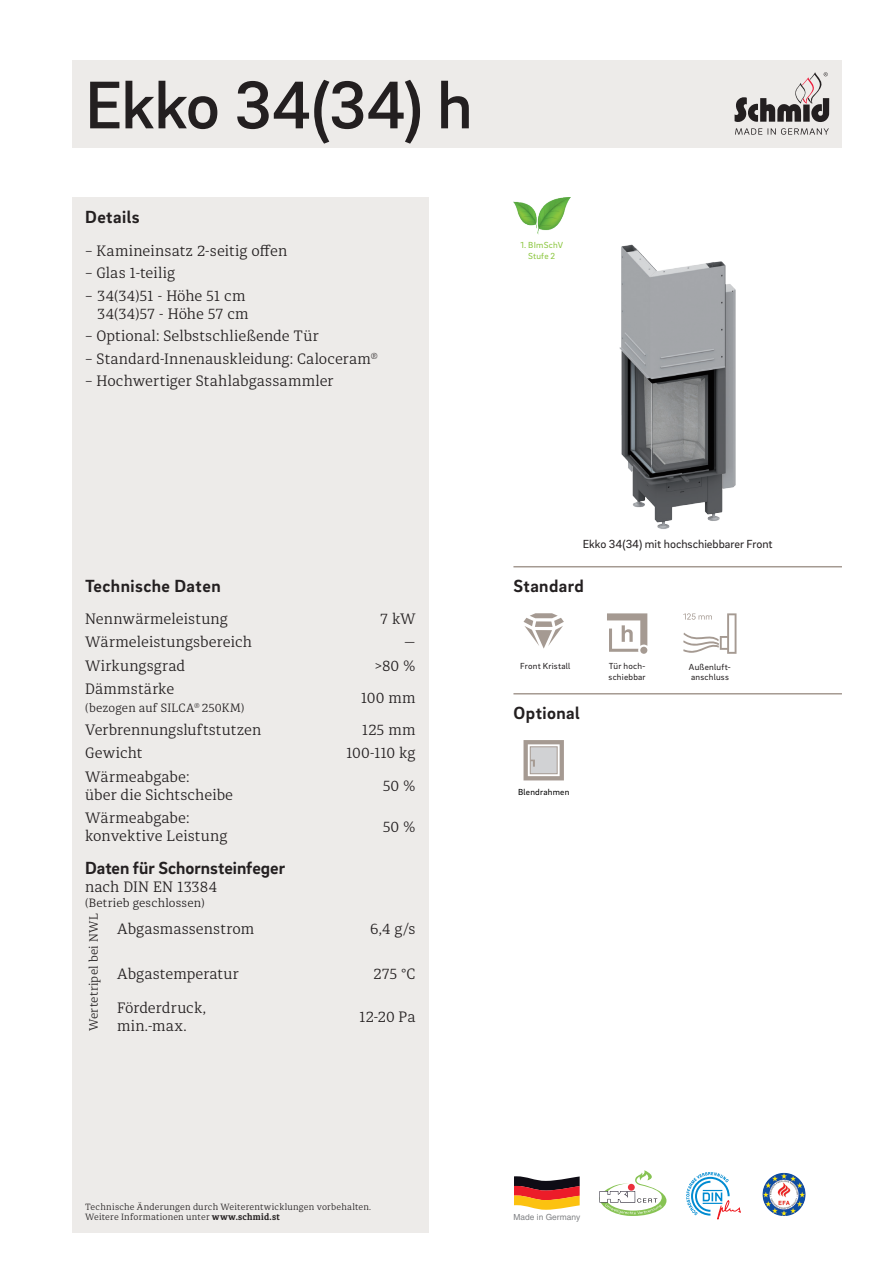
<style>
.page{position:relative;width:893px;height:1263px;background:#fff}
.page>*{position:absolute;margin:0;border:0;box-sizing:border-box;transform-origin:0 0}
.t1{font:500 69px "Brix Sans";letter-spacing:-.005em;color:#231f20}
.t2{font:700 18px "Brix Sans";letter-spacing:.025em;color:#231f20}
.t3{font:700 18px "Brix Sans";color:#231f20}
.t4{font:300 15px/23.4px "Diaria Pro";letter-spacing:.005em;color:#231f20}
.t5{font:300 12px "Diaria Pro";letter-spacing:.015em;color:#231f20}
.t6{font:12px "Brix Sans";color:#231f20}
.t7{font:300 9px/10.8px "Diaria Pro";letter-spacing:.025em;color:#231f20}
.t8{font:9px/10.8px "Brix Sans";letter-spacing:.025em;color:#231f20}
.t9{font:9px/10.8px "Brix Sans";letter-spacing:.025em;color:#8bc63e;text-align:center}
.t10{font:9px "Brix Sans";letter-spacing:.025em;color:#000001}
.t11{font:8.4px "Helvetica LT Std";color:#808285}
.s1{font-weight:700}
</style>
<div class="page">
<div style="left:72px;top:198px;width:356px;height:1035px;background:#edebe9"></div>
<div style="left:72px;top:60px;width:770px;height:87px;background:#edebe9"></div>
<svg style="left:686px;top:1172px;width:55px;height:48px"></svg>
<img style="left:763px;top:1173px;width:21px;height:15px">
<svg style="left:514px;top:1176px;width:66px;height:34px"></svg>
<svg style="left:599px;top:1170px;width:67px;height:46px"></svg>
<svg style="left:735px;top:72px;width:94px;height:50px"></svg>
<svg style="left:735px;top:128px;width:94px;height:7px"></svg>
<img style="left:513px;top:198px;width:57px;height:36px">
<svg style="left:607px;top:613px;width:40px;height:39px"></svg>
<img style="left:619px;top:244px;width:117px;height:285px">
<svg style="left:523px;top:740px;width:41px;height:40px"></svg>
<div style="left:530px;top:746px;width:28px;height:28px;border:1px solid #a59a92"></div>
<svg style="left:523px;top:613px;width:41px;height:36px"></svg>
<svg style="left:683px;top:613px;width:53px;height:41px"></svg>
<hr style="left:513px;top:566px;width:329px;height:1px;background:#a59a92">
<hr style="left:513px;top:693px;width:329px;height:1px;background:#a59a92">
<h1 class="t1" style="left:85px;top:60px;width:389px">Ekko 34(34) h</h1>
<p class="t2" style="left:85px;top:205px;width:56px">Details</p>
<p class="t4" style="left:85px;top:239px;width:204px">– Kamineinsatz 2-seitig offen</p>
<p class="t4" style="left:85px;top:261px;width:92px">– Glas 1-teilig</p>
<p class="t4" style="left:85px;top:287px;width:165px;line-height:18px;text-align:right">– 34(34)51 - Höhe 51 cm<br>34(34)57 - Höhe 57 cm</p>
<p class="t4" style="left:85px;top:324px;width:235px">– Optional: Selbstschließende Tür</p>
<p class="t4" style="left:85px;top:347px;width:294px">– Standard-Innenauskleidung: Caloceram<sup>®</sup></p>
<p class="t4" style="left:85px;top:369px;width:250px">– Hochwertiger Stahlabgassammler</p>
<p class="t9" style="left:520px;top:239px;width:44px">1. BImSchV<br>Stufe 2</p>
<p class="t2" style="left:85px;top:574px;width:137px">Technische Daten</p>
<p class="t4" style="left:85px;top:607px;width:168px">Nennwärmeleistung<br>Wärmeleistungsbereich<br>Wirkungsgrad<br>Dämmstärke</p>
<p class="t5" style="left:85px;top:700px;width:161px">(bezogen auf SILCA<sup>®</sup> 250KM)</p>
<p class="t4" style="left:85px;top:718px;width:178px">Verbrennungsluftstutzen<br>Gewicht<br>Wärmeabgabe:</p>
<p class="t4" style="left:85px;top:783px;width:150px">über die Sichtscheibe<br>Wärmeabgabe:</p>
<p class="t4" style="left:85px;top:824px;width:144px">konvektive Leistung</p>
<p class="t3" style="left:85px;top:856px;width:202px">Daten für Schornsteinfeger</p>
<p class="t4" style="left:85px;top:875px;width:133px">nach DIN EN 13384</p>
<p class="t5" style="left:85px;top:895px;width:121px">(Betrieb geschlossen)</p>
<p class="t5" style="left:87px;top:1031px;width:119px;rotate:-90deg">Wertetripel bei NWL</p>
<p class="t4" style="left:117px;top:917px;width:139px">Abgasmassenstrom</p>
<p class="t4" style="left:117px;top:962px;width:123px">Abgastemperatur</p>
<p class="t4" style="left:117px;top:998px;width:90px;line-height:18px">Förderdruck, min.-max.</p>
<p class="t4" style="left:375px;top:607px;width:42px;text-align:right">7 kW —<br>&gt;80 %</p>
<p class="t4" style="left:361px;top:681px;width:56px;line-height:32.2px">100 mm<br>125 mm</p>
<p class="t4" style="left:346px;top:737px;width:71px;line-height:32.2px;text-align:right">100-110 kg<br>50 %</p>
<p class="t4" style="left:383px;top:815px;width:34px">50 %</p>
<p class="t4" style="left:370px;top:917px;width:47px">6,4 g/s</p>
<p class="t4" style="left:374px;top:962px;width:44px">275 °C</p>
<p class="t4" style="left:359px;top:1005px;width:58px">12-20 Pa</p>
<p class="t6" style="left:583px;top:537px;width:191px">Ekko 34(34) mit hochschiebbarer Front</p>
<p class="t2" style="left:513px;top:574px;width:72px">Standard</p>
<p class="t8" style="left:609px;top:660px;width:39px">Tür hoch&shy;schiebbar</p>
<p class="t8" style="left:520px;top:661px;width:52px">Front Kristall</p>
<p class="t8" style="left:689px;top:661px;width:44px">Außenluft&shy;anschluss</p>
<p class="t2" style="left:514px;top:701px;width:68px">Optional</p>
<p class="t10" style="left:518px;top:786px;width:53px">Blendrahmen</p>
<p class="t7" style="left:85px;top:1201px;width:288px">Technische Änderungen durch Weiterentwicklungen vorbehalten.<br>Weitere Informationen unter <span class="s1">www.schmid.st</span></p>
<p class="t11" style="left:513px;top:1212px;width:68px">Made in Germany</p>
</div>
